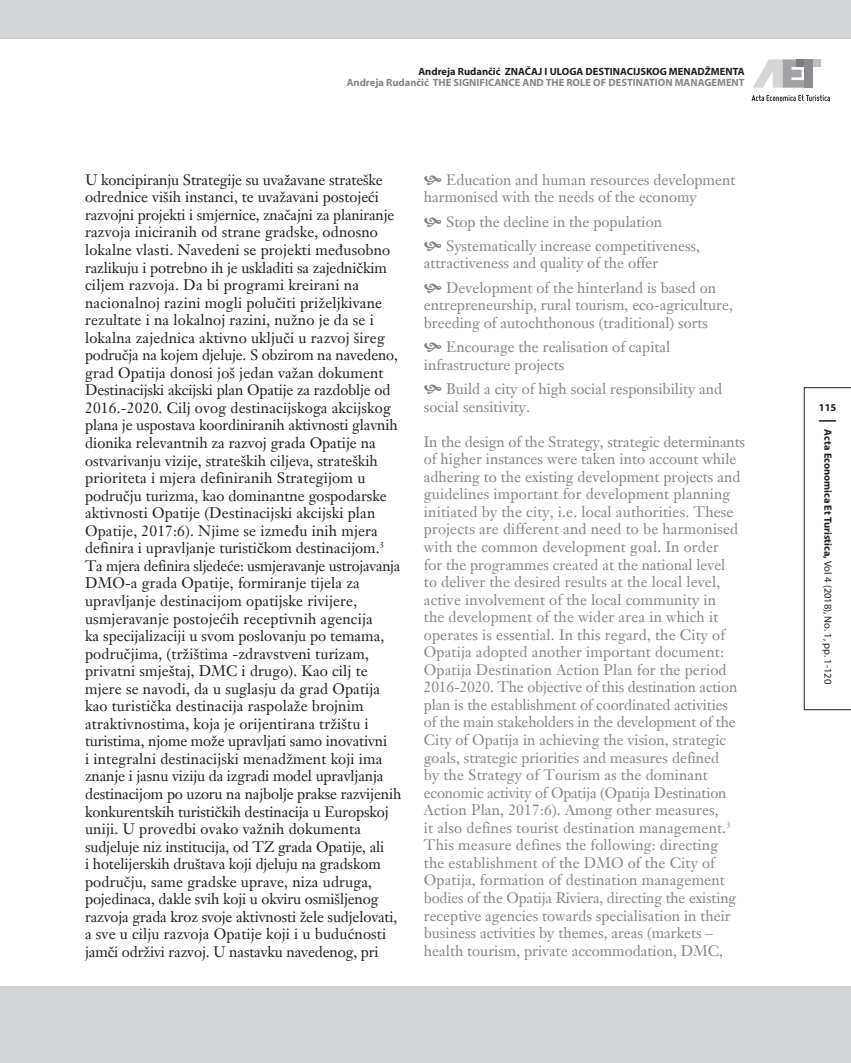
<style>
.page{position:relative;width:851px;height:1063px;background:#fff}
.page>*{position:absolute;margin:0;border:0;box-sizing:border-box;transform-origin:0 0}
.t1{font:15px/17.5px "Janson HR";color:#231f20}
.t2{font:15px/17.5px "Janson HR";color:#848689}
.t3{font:700 10.5px "Myriad Pro";color:#231f20}
.t4{font:700 10.5px "Myriad Pro";color:#848689}
.s1{font-weight:400}
</style>
<div class="page">
<div style="left:0;top:0;width:850px;height:38px;background:#d3d4d6"></div>
<div style="left:0;top:986px;width:850px;height:77px;background:#d3d4d6"></div>
<svg style="left:803px;top:387px;width:47px;height:323px"></svg>
<svg style="left:753px;top:59px;width:50px;height:29px"></svg>
<div style="left:803px;top:59px;width:9px;height:29px;background:#8b8d90"></div>
<div style="left:796px;top:59px;width:7px;height:8px;background:#7a7c7f"></div>
<div style="left:812px;top:59px;width:8px;height:8px;background:#bcbdc0"></div>
<svg style="left:751px;top:95px;width:78px;height:6px"></svg>
<p class="t3" style="left:418px;top:64px;width:327px">Andreja Rudančić ZNAČAJ I ULOGA DESTINACIJSKOG MENADŽMENTA</p>
<p class="t4" style="left:346px;top:76px;width:399px">Andreja Rudančić THE SIGNIFICANCE AND THE ROLE OF DESTINATION MANAGEMENT</p>
<p class="t1" style="left:85px;top:171px;width:318px">U koncipiranju Strategije su uvažavane strateške odrednice viših instanci, te uvažavani postojeći razvojni projekti i smjernice, značajni za planiranje razvoja iniciranih od strane gradske, odnosno lokalne vlasti. Navedeni se projekti međusobno razlikuju i potrebno ih je uskladiti sa zajedničkim ciljem razvoja. Da bi programi kreirani na nacionalnoj razini mogli polučiti priželjkivane rezultate i na lokalnoj razini, nužno je da se i lokalna zajednica aktivno uključi u razvoj šireg područja na kojem djeluje. S obzirom na navedeno, grad Opatija donosi još jedan važan dokument Destinacijski akcijski plan Opatije za razdoblje od 2016.-2020. Cilj ovog destinacijskoga akcijskog plana je uspostava koordiniranih aktivnosti glavnih dionika relevantnih za razvoj grada Opatije na ostvarivanju vizije, strateških ciljeva, strateških prioriteta i mjera definiranih Strategijom u području turizma, kao dominantne gospodarske aktivnosti Opatije (Destinacijski akcijski plan Opatije, 2017:6). Njime se između inih mjera definira i upravljanje turističkom destinacijom.<sup>3<br></sup>Ta mjera definira sljedeće: usmjeravanje ustrojavanja DMO-a grada Opatije, formiranje tijela za upravljanje destinacijom opatijske rivijere, usmjeravanje postojećih receptivnih agencija<br>ka specijalizaciji u svom poslovanju po temama, područjima, (tržištima -zdravstveni turizam, privatni smještaj, DMC i drugo). Kao cilj te mjere se navodi, da u suglasju da grad Opatija kao turistička destinacija raspolaže brojnim atraktivnostima, koja je orijentirana tržištu i turistima, njome može upravljati samo inovativni<br>i integralni destinacijski menadžment koji ima znanje i jasnu viziju da izgradi model upravljanja destinacijom po uzoru na najbolje prakse razvijenih konkurentskih turističkih destinacija u Europskoj uniji. U provedbi ovako važnih dokumenta sudjeluje niz institucija, od TZ grada Opatije, ali<br>i hotelijerskih društava koji djeluju na gradskom području, same gradske uprave, niza udruga, pojedinaca, dakle svih koji u okviru osmišljenog razvoja grada kroz svoje aktivnosti žele sudjelovati, a sve u cilju razvoja Opatije koji i u budućnosti jamči održivi razvoj. U nastavku navedenog, pri</p>
<p class="t2" style="left:424px;top:171px;width:313px;text-indent:22px">Education and human resources development harmonised with the needs of the economy</p>
<p class="t2" style="left:446px;top:209px;width:255px;line-height:24.3px">Stop the decline in the population<br>Systematically increase competitiveness,</p>
<p class="t2" style="left:446px;top:251px;width:271px;line-height:24.3px;text-indent:-22px">attractiveness and quality of the offer<br>Development of the hinterland is based on</p>
<p class="t2" style="left:424px;top:296px;width:310px">entrepreneurship, rural tourism, eco-agriculture, breeding of autochthonous (traditional) sorts</p>
<p class="t2" style="left:424px;top:338px;width:248px;text-indent:22px">Encourage the realisation of capital infrastructure projects</p>
<p class="t2" style="left:424px;top:380px;width:300px;text-indent:22px">Build a city of high social responsibility and social sensitivity.</p>
<p class="t2" style="left:424px;top:433px;width:323px">In the design of the Strategy, strategic determinants of higher instances were taken into account while adhering to the existing development projects and guidelines important for development planning initiated by the city, i.e. local authorities. These projects are different and need to be harmonised with the common development goal. In order<br>for the programmes created at the national level<br>to deliver the desired results at the local level, active involvement of the local community in<br>the development of the wider area in which it operates is essential. In this regard, the City of Opatija adopted another important document:<br>Opatija Destination Action Plan for the period 2016-2020. The objective of this destination action plan is the establishment of coordinated activities<br>of the main stakeholders in the development of the City of Opatija in achieving the vision, strategic goals, strategic priorities and measures defined<br>by the Strategy of Tourism as the dominant economic activity of Opatija (Opatija Destination Action Plan, 2017:6). Among other measures,<br>it also defines tourist destination management.<sup>3<br></sup>This measure defines the following: directing<br>the establishment of the DMO of the City of Opatija, formation of destination management bodies of the Opatija Riviera, directing the existing receptive agencies towards specialisation in their business activities by themes, areas (markets – health tourism, private accommodation, DMC,</p>
<p class="t3" style="left:834px;top:429px;width:256px;rotate:90deg">Acta Economica Et Turistica, <span class="s1">Vol 4 (2018), No. 1, pp. 1-120</span></p>
<p class="t3" style="left:818px;top:401px;width:19px">115</p>
</div>
